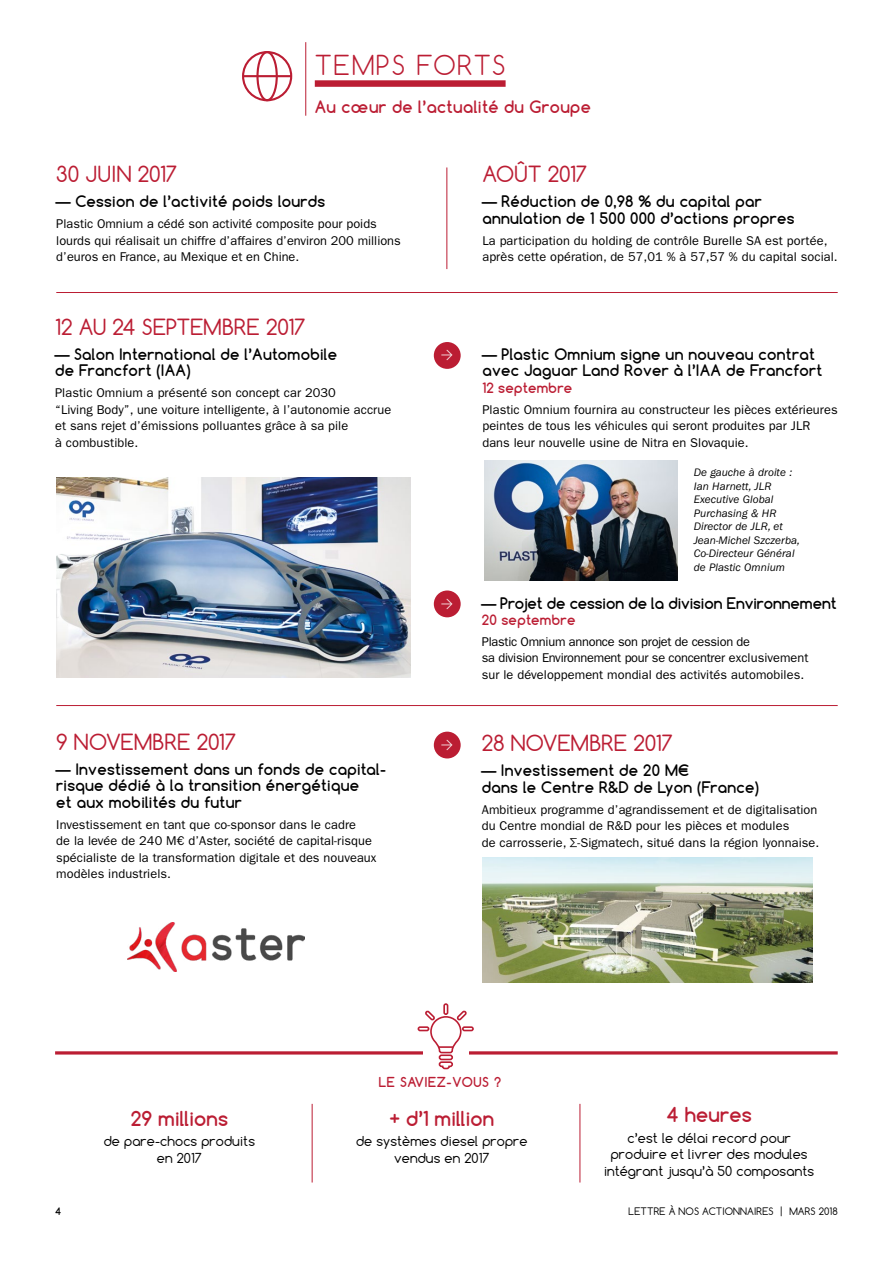
<style>
.page{position:relative;width:893px;height:1263px;background:#fff}
.page>*{position:absolute;margin:0;border:0;box-sizing:border-box;transform-origin:0 0}
.t1{font:300 25.95px "Comfortaa";letter-spacing:.075em;color:#bb1d33}
.t2{font:21px "Comfortaa";color:#bb1d33}
.t3{font:700 19.5px "Comfortaa";letter-spacing:.01em;color:#bb1d33}
.t4{font:700 16.2px "Comfortaa";letter-spacing:.025em;color:#bb1d33}
.t5{font:700 15px/16.5px "Comfortaa";letter-spacing:.02em;color:#000}
.t6{font:700 15px "Comfortaa";letter-spacing:-.005em;color:#000}
.t7{font:14.55px "Flesh Plain";color:#fff}
.t8{font:700 13.5px "Comfortaa";letter-spacing:.02em;color:#bb1d33}
.t9{font:12.9px/16.2px "Comfortaa";letter-spacing:.01em;color:#000;text-align:center}
.t10{font:700 12.9px "Comfortaa";letter-spacing:.05em;color:#bb1d33}
.t11{font:12.75px/16.5px "ITC Franklin Gothic Std";letter-spacing:.005em;color:#000}
.t12{font:12.75px/16.5px "ITC Franklin Gothic Std";letter-spacing:-.02em;color:#000}
.t13{font:italic 11.25px/13.5px "ITC Franklin Gothic Std";letter-spacing:.005em;color:#000}
.t14{font:9.75px "Comfortaa";letter-spacing:.01em;color:#000}
.t15{font:700 9.75px "Comfortaa";color:#000}
.s1{font-size:11.55px}
</style>
<div class="page">
<div style="left:315px;top:80px;width:191px;height:7px;background:#bb1d33"></div>
<hr style="left:305px;top:42px;width:1px;height:74px;background:#bb1d33">
<div style="left:242px;top:51px;width:50px;height:50px;border:2px solid #bb1d33;border-radius:50%"></div>
<div style="left:256px;top:51px;width:22px;height:50px;border:2px solid #bb1d33;border-radius:50%"></div>
<hr style="left:243px;top:75px;width:48px;height:2px;background:#bb1d33">
<hr style="left:312px;top:1104px;width:1px;height:78px;background:#bb1d33">
<hr style="left:579px;top:1104px;width:1px;height:78px;background:#bb1d33">
<hr style="left:55px;top:1051px;width:783px;height:3px;background:#bb1d33">
<svg style="left:417px;top:1003px;width:58px;height:67px"></svg>
<img style="left:484px;top:461px;width:193px;height:119px">
<img style="left:56px;top:478px;width:355px;height:200px">
<img style="left:128px;top:923px;width:177px;height:49px">
<img style="left:482px;top:857px;width:330px;height:125px">
<hr style="left:447px;top:167px;width:1px;height:102px;background:#bb1d33">
<hr style="left:56px;top:292px;width:782px;height:1px;background:#bb1d33">
<hr style="left:56px;top:705px;width:782px;height:1px;background:#bb1d33">
<div style="left:434px;top:342px;width:27px;height:27px;background:#bb1d33;border-radius:50%"></div>
<div style="left:434px;top:590px;width:27px;height:27px;background:#bb1d33;border-radius:50%"></div>
<div style="left:434px;top:732px;width:27px;height:26px;background:#bb1d33;border-radius:50%"></div>
<h1 class="t1" style="left:315px;top:49px;width:192px">TEMPS FORTS</h1>
<p class="t4" style="left:315px;top:96px;width:278px">Au cœur de l’actualité du Groupe</p>
<h2 class="t2" style="left:56px;top:161px;width:122px">30 JUIN 2017</h2>
<p class="t5" style="left:56px;top:193px;width:271px">— Cession de l’activité poids lourds</p>
<p class="t11" style="left:56px;top:216px;width:346px">Plastic Omnium a cédé son activité composite pour poids lourds qui réalisait un chiffre d’affaires d’environ 200 millions d’euros en France, au Mexique et en Chine.</p>
<h2 class="t2" style="left:55px;top:314px;width:252px">12 AU 24 SEPTEMBRE 2017</h2>
<p class="t5" style="left:55px;top:346px;width:283px">— Salon International de l’Automobile de Francfort (IAA)</p>
<p class="t11" style="left:55px;top:385px;width:338px">Plastic Omnium a présenté son concept car 2030<br>“Living Body”, une voiture intelligente, à l’autonomie accrue et sans rejet d’émissions polluantes grâce à sa pile<br>à combustible.</p>
<h2 class="t2" style="left:56px;top:728px;width:181px">9 NOVEMBRE 2017</h2>
<p class="t5" style="left:56px;top:761px;width:331px">— Investissement dans un fonds de capital&shy;risque dédié à la transition énergétique<br>et aux mobilités du futur</p>
<p class="t11" style="left:56px;top:816px;width:322px">Investissement en tant que co-sponsor dans le cadre<br>de la levée de 240 M€ d’Aster, société de capital-risque spécialiste de la transformation digitale et des nouveaux modèles industriels.</p>
<h2 class="t2" style="left:482px;top:161px;width:106px">AOÛT 2017</h2>
<p class="t5" style="left:482px;top:193px;width:314px">— Réduction de 0,98 % du capital par annulation de 1 500 000 d’actions propres</p>
<p class="t11" style="left:482px;top:232px;width:357px">La participation du holding de contrôle Burelle SA est portée, après cette opération, de 57,01 % à 57,57 % du capital social.</p>
<p class="t7" style="left:439px;top:362px;width:16px;rotate:-90deg">u</p>
<p class="t5" style="left:482px;top:346px;width:342px">— Plastic Omnium signe un nouveau contrat avec Jaguar Land Rover à l’IAA de Francfort</p>
<p class="t8" style="left:482px;top:379px;width:91px">12 septembre</p>
<p class="t11" style="left:482px;top:401px;width:357px">Plastic Omnium fournira au constructeur les pièces extérieures peintes de tous les véhicules qui seront produites par JLR dans leur nouvelle usine de Nitra en Slovaquie.</p>
<p class="t13" style="left:694px;top:466px;width:108px">De gauche à droite :<br>Ian Harnett, JLR<br>Executive Global<br>Purchasing &amp; HR<br>Director de JLR, et<br>Jean-Michel Szczerba,<br>Co-Directeur Général de Plastic Omnium</p>
<p class="t7" style="left:439px;top:611px;width:16px;rotate:-90deg">u</p>
<p class="t6" style="left:482px;top:593px;width:356px">— Projet de cession de la division Environnement</p>
<p class="t8" style="left:482px;top:611px;width:95px">20 septembre</p>
<p class="t12" style="left:482px;top:633px;width:328px">Plastic Omnium annonce son projet de cession de<br>sa division Environnement pour se concentrer exclusivement sur le développement mondial des activités automobiles.</p>
<p class="t7" style="left:439px;top:752px;width:16px;rotate:-90deg">u</p>
<h2 class="t2" style="left:482px;top:730px;width:193px">28 NOVEMBRE 2017</h2>
<p class="t5" style="left:482px;top:762px;width:278px">— Investissement de 20 M€<br>dans le Centre R&amp;D de Lyon (France)</p>
<p class="t11" style="left:482px;top:801px;width:339px">Ambitieux programme d’agrandissement et de digitalisation du Centre mondial de R&amp;D pour les pièces et modules<br>de carrosserie, <span class="s1">∑</span>-Sigmatech, situé dans la région lyonnaise.</p>
<h3 class="t3" style="left:131px;top:1106px;width:99px">29 millions</h3>
<p class="t9" style="left:104px;top:1133px;width:153px">de pare-chocs produits en 2017</p>
<p class="t10" style="left:379px;top:1074px;width:124px">LE SAVIEZ-VOUS ?</p>
<h3 class="t3" style="left:389px;top:1106px;width:106px">+ d’1 million</h3>
<p class="t9" style="left:356px;top:1133px;width:173px">de systèmes diesel propre vendus en 2017</p>
<h3 class="t3" style="left:666px;top:1102px;width:87px">4 heures</h3>
<p class="t9" style="left:604px;top:1130px;width:212px">c’est le délai record pour produire et livrer des modules intégrant jusqu’à 50 composants</p>
<p class="t15" style="left:55px;top:1205px;width:8px">4</p>
<p class="t14" style="left:629px;top:1205px;width:211px">LETTRE À NOS ACTIONNAIRES | MARS 2018</p>
</div>
